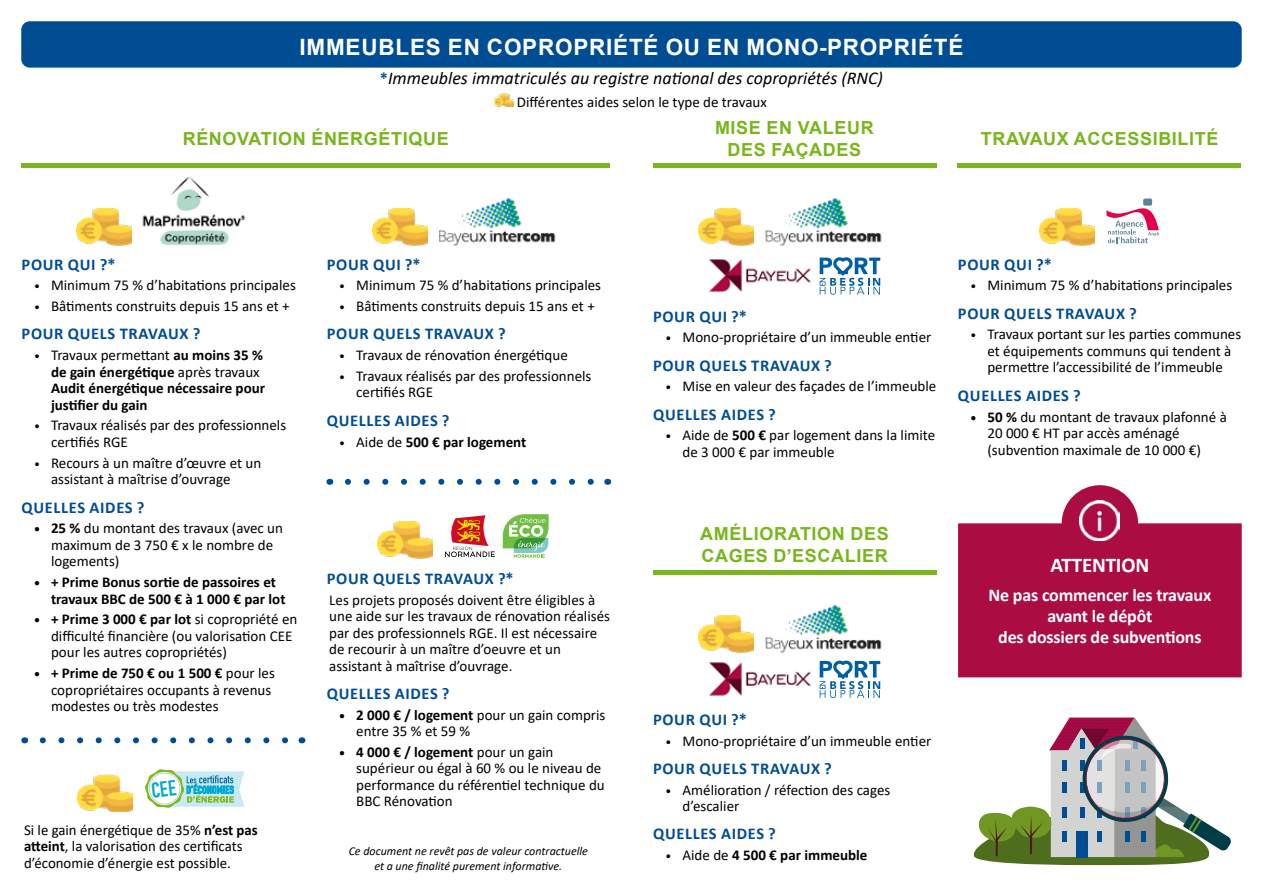
<style>
.page{position:relative;width:1263px;height:893px;background:#fff}
.page>*{position:absolute;margin:0;border:0;box-sizing:border-box;transform-origin:0 0}
.t1{font:700 22.5px "Arial";letter-spacing:.035em;color:#fff}
.t2{font:700 21px "Calibri";letter-spacing:-.01em;color:#fff}
.t3{font:700 18px/21.6px "Arial";letter-spacing:.035em;color:#7ab51d;text-align:center}
.t4{font:italic 18px "Calibri";color:#000}
.t5{font:700 18px/21px "Calibri";letter-spacing:-.01em;color:#fff;text-align:center}
.t6{font:700 16.5px "Calibri";letter-spacing:.04em;color:#004c95}
.t7{font:15px/16.5px "Calibri";color:#000}
.t8{font:700 15px/16.5px "Calibri";color:#000}
.t9{font:italic 12px/14.4px "Calibri";color:#000;text-align:center}
.s1{font-weight:700;font-style:normal;font-size:16.5px;color:#004c95}
.s2{font-size:12px}
.s3{font-weight:400;font-size:12px}
.s4{font-weight:400}
.s5{font-weight:700;font-size:12px}
.s6{font-weight:700}
</style>
<div class="page">
<div style="left:21px;top:21px;width:1221px;height:47px;background:#004d93;border-radius:9px"></div>
<svg style="left:958px;top:485px;width:284px;height:192px;fill:#ab0c41"></svg>
<img style="left:1080px;top:501px;width:40px;height:40px">
<hr style="left:958px;top:164px;width:283px;height:4px;background:#7ab51d">
<hr style="left:21px;top:164px;width:589px;height:4px;background:#7ab51d">
<svg style="left:43px;top:737px;width:245px;height:6px"></svg>
<svg style="left:348px;top:479px;width:246px;height:6px"></svg>
<hr style="left:653px;top:164px;width:283px;height:4px;background:#7ab51d">
<hr style="left:653px;top:570px;width:283px;height:4px;background:#7ab51d">
<svg style="left:973px;top:717px;width:258px;height:149px"></svg>
<img style="left:709px;top:662px;width:102px;height:34px">
<svg style="left:820px;top:661px;width:60px;height:37px"></svg>
<img style="left:766px;top:605px;width:116px;height:47px">
<img style="left:699px;top:615px;width:54px;height:37px">
<img style="left:709px;top:259px;width:102px;height:33px">
<svg style="left:820px;top:257px;width:60px;height:38px"></svg>
<img style="left:766px;top:198px;width:116px;height:47px">
<img style="left:699px;top:208px;width:54px;height:37px">
<svg style="left:1106px;top:200px;width:53px;height:43px"></svg>
<div style="left:1143px;top:198px;width:9px;height:8px;background:#5a869a;border-radius:2px"></div>
<img style="left:1039px;top:208px;width:55px;height:37px">
<img style="left:439px;top:197px;width:117px;height:48px">
<img style="left:372px;top:208px;width:55px;height:37px">
<svg style="left:503px;top:514px;width:46px;height:44px"></svg>
<svg style="left:445px;top:515px;width:50px;height:42px"></svg>
<img style="left:378px;top:521px;width:55px;height:37px">
<img style="left:78px;top:775px;width:55px;height:37px">
<img style="left:142px;top:176px;width:103px;height:69px">
<img style="left:77px;top:208px;width:54px;height:37px">
<img style="left:494px;top:94px;width:19px;height:12px">
<svg style="left:145px;top:769px;width:99px;height:39px"></svg>
<h1 class="t1" style="left:299px;top:31px;width:665px">IMMEUBLES EN COPROPRIÉTÉ OU EN MONO-PROPRIÉTÉ</h1>
<p class="t4" style="left:380px;top:66px;width:505px"><span class="s1">*</span>Immeubles immatriculés au registre national des copropriétés (RNC)</p>
<p class="t7" style="left:517px;top:93px;width:252px">Différentes aides selon le type de travaux</p>
<p class="t3" style="left:183px;top:128px;width:267px">RÉNOVATION ÉNERGÉTIQUE</p>
<p class="t3" style="left:715px;top:117px;width:160px">MISE EN VALEUR<br>DES FAÇADES</p>
<p class="t3" style="left:981px;top:128px;width:239px">TRAVAUX ACCESSIBILITÉ</p>
<p class="t6" style="left:22px;top:252px;width:95px">POUR QUI ?*</p>
<p class="t7" style="left:34px;top:277px;width:263px"><span class="s2">•</span> Minimum 75 % d’habitations principales</p>
<p class="t7" style="left:34px;top:298px;width:257px"><span class="s2">•</span> Bâtiments construits depuis 15 ans et +</p>
<p class="t6" style="left:22px;top:322px;width:180px">POUR QUELS TRAVAUX ?</p>
<p class="t8" style="left:51px;top:347px;width:216px;text-indent:-17px"><span class="s3">•</span> <span class="s4">Travaux permettant</span> au moins 35 % de gain énergétique <span class="s4">après travaux<br></span>Audit énergétique nécessaire pour justifier du gain</p>
<p class="t7" style="left:51px;top:417px;width:237px;text-indent:-17px"><span class="s2">•</span> Travaux réalisés par des professionnels certifiés RGE</p>
<p class="t7" style="left:51px;top:454px;width:212px;text-indent:-17px"><span class="s2">•</span> Recours à un maître d’œuvre et un assistant à maîtrise d’ouvrage</p>
<p class="t6" style="left:22px;top:495px;width:124px">QUELLES AIDES ?</p>
<p class="t7" style="left:51px;top:520px;width:233px;text-indent:-17px"><span class="s5">•</span> <span class="s6">25 %</span> du montant des travaux (avec un maximum de 3 750 € x le nombre de logements)</p>
<p class="t8" style="left:51px;top:574px;width:236px;text-indent:-17px"><span class="s2">•</span> + Prime Bonus sortie de passoires et travaux BBC de 500 € à 1 000 € par lot</p>
<p class="t7" style="left:51px;top:611px;width:248px;text-indent:-17px"><span class="s5">•</span> <span class="s6">+ Prime 3 000 € par lot</span> si copropriété en difficulté financière (ou valorisation CEE pour les autres copropriétés)</p>
<p class="t7" style="left:51px;top:664px;width:225px;text-indent:-17px"><span class="s5">•</span> <span class="s6">+ Prime de 750 € ou 1 500 €</span> pour les copropriétaires occupants à revenus modestes ou très modestes</p>
<p class="t7" style="left:24px;top:821px;width:235px">Si le gain énergétique de 35% <span class="s6">n’est pas atteint</span>, la valorisation des certificats d’économie d’énergie est possible.</p>
<p class="t6" style="left:327px;top:252px;width:95px">POUR QUI ?*</p>
<p class="t7" style="left:339px;top:277px;width:263px"><span class="s2">•</span> Minimum 75 % d’habitations principales</p>
<p class="t7" style="left:339px;top:298px;width:257px"><span class="s2">•</span> Bâtiments construits depuis 15 ans et +</p>
<p class="t6" style="left:327px;top:322px;width:180px">POUR QUELS TRAVAUX ?</p>
<p class="t7" style="left:339px;top:347px;width:230px"><span class="s2">•</span> Travaux de rénovation énergétique</p>
<p class="t7" style="left:356px;top:367px;width:237px;text-indent:-17px"><span class="s2">•</span> Travaux réalisés par des professionnels certifiés RGE</p>
<p class="t6" style="left:327px;top:409px;width:124px">QUELLES AIDES ?</p>
<p class="t8" style="left:339px;top:433px;width:189px"><span class="s3">•</span> <span class="s4">Aide de</span> 500 € par logement</p>
<p class="t6" style="left:327px;top:567px;width:189px">POUR QUELS TRAVAUX ?*</p>
<p class="t7" style="left:329px;top:591px;width:282px">Les projets proposés doivent être éligibles à une aide sur les travaux de rénovation réalisés par des professionnels RGE. Il est nécessaire de recourir à un maître d’oeuvre et un assistant à maîtrise d’ouvrage.</p>
<p class="t6" style="left:327px;top:682px;width:124px">QUELLES AIDES ?</p>
<p class="t7" style="left:356px;top:706px;width:251px;text-indent:-17px"><span class="s5">•</span> <span class="s6">2 000 € / logement</span> pour un gain compris entre 35 % et 59 %</p>
<p class="t7" style="left:356px;top:743px;width:250px;text-indent:-17px"><span class="s5">•</span> <span class="s6">4 000 € / logement</span> pour un gain supérieur ou égal à 60 % ou le niveau de performance du référentiel technique du<br>BBC Rénovation</p>
<p class="t9" style="left:349px;top:843px;width:241px">Ce document ne revêt pas de valeur contractuelle et a une finalité purement informative.</p>
<p class="t6" style="left:653px;top:304px;width:95px">POUR QUI ?*</p>
<p class="t7" style="left:665px;top:329px;width:267px"><span class="s2">•</span> Mono-propriétaire d’un immeuble entier</p>
<p class="t6" style="left:653px;top:353px;width:180px">POUR QUELS TRAVAUX ?</p>
<p class="t7" style="left:665px;top:378px;width:272px"><span class="s2">•</span> Mise en valeur des façades de l’immeuble</p>
<p class="t6" style="left:653px;top:402px;width:124px">QUELLES AIDES ?</p>
<p class="t7" style="left:682px;top:427px;width:254px;text-indent:-17px"><span class="s2">•</span> Aide de <span class="s6">500 €</span> par logement dans la limite de 3 000 € par immeuble</p>
<p class="t6" style="left:958px;top:252px;width:95px">POUR QUI ?*</p>
<p class="t7" style="left:970px;top:277px;width:263px"><span class="s2">•</span> Minimum 75 % d’habitations principales</p>
<p class="t6" style="left:958px;top:302px;width:180px">POUR QUELS TRAVAUX ?</p>
<p class="t7" style="left:970px;top:326px;width:272px;text-align:center"><span class="s2">•</span> Travaux portant sur les parties communes et équipements communs qui tendent à permettre l’accessibilité de l’immeuble</p>
<p class="t6" style="left:958px;top:384px;width:124px">QUELLES AIDES ?</p>
<p class="t7" style="left:987px;top:408px;width:241px;text-indent:-17px"><span class="s5">•</span> <span class="s6">50 %</span> du montant de travaux plafonné à<br>20 000 € HT par accès aménagé (subvention maximale de 10 000 €)</p>
<p class="t3" style="left:700px;top:524px;width:190px;text-align:left">AMÉLIORATION DES<br>CAGES D’ESCALIER</p>
<h2 class="t2" style="left:1050px;top:550px;width:100px">ATTENTION</h2>
<p class="t5" style="left:988px;top:584px;width:224px">Ne pas commencer les travaux avant le dépôt<br>des dossiers de subventions</p>
<p class="t6" style="left:653px;top:708px;width:95px">POUR QUI ?*</p>
<p class="t7" style="left:665px;top:732px;width:267px"><span class="s2">•</span> Mono-propriétaire d’un immeuble entier</p>
<p class="t6" style="left:653px;top:757px;width:180px">POUR QUELS TRAVAUX ?</p>
<p class="t7" style="left:682px;top:781px;width:209px;text-indent:-17px"><span class="s2">•</span> Amélioration / réfection des cages d’escalier</p>
<p class="t6" style="left:653px;top:822px;width:124px">QUELLES AIDES ?</p>
<p class="t8" style="left:665px;top:847px;width:203px"><span class="s3">•</span> <span class="s4">Aide de</span> 4 500 € par immeuble</p>
</div>
